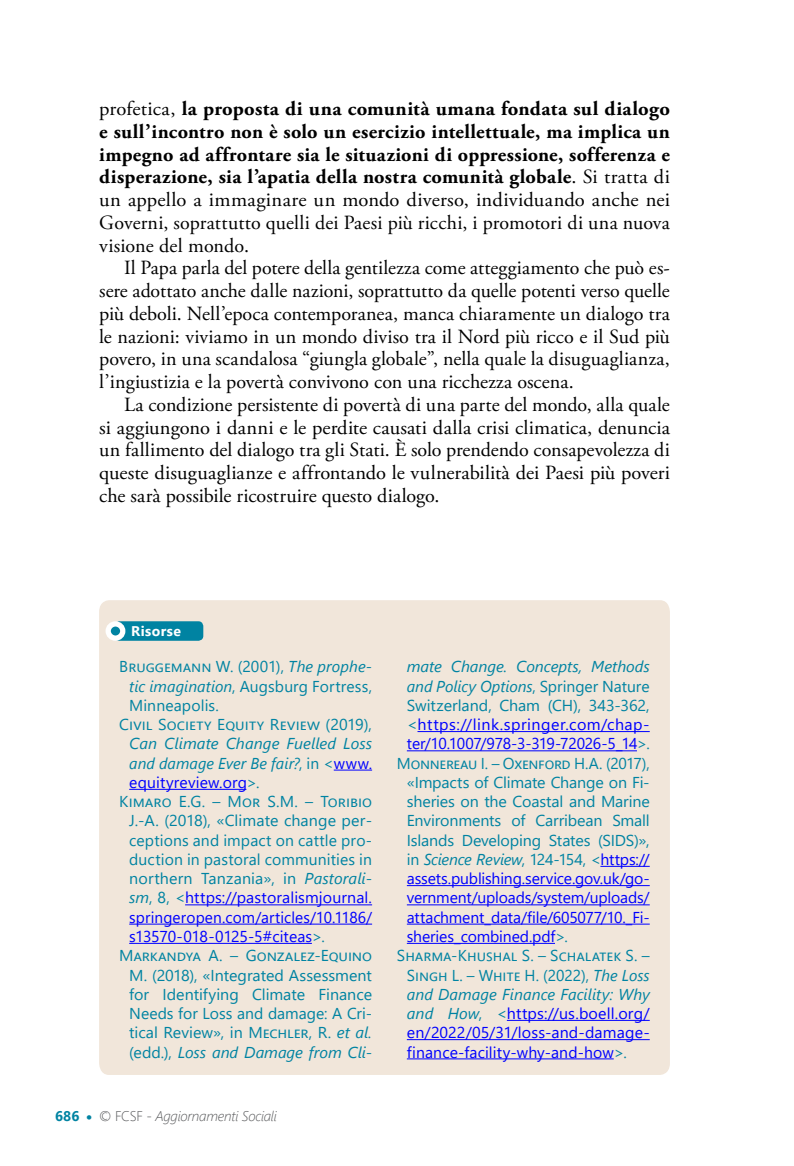
<style>
.page{position:relative;width:794px;height:1166px;background:#fff}
.page>*{position:absolute;margin:0;border:0;box-sizing:border-box;transform-origin:0 0}
.t1{font:20.12px/22.8px "Adobe Garamond Pro";letter-spacing:.005em;color:#000;text-align:justify}
.t2{font:700 20.12px/22.8px "Adobe Garamond Pro";letter-spacing:.015em;color:#000;text-align:justify}
.t3{font:15.75px "Segoe UI";color:#0083a2}
.t4{font:15.75px "Segoe UI";letter-spacing:.005em;color:#00f}
.t5{font:italic 15.75px "Segoe UI";color:#0083a2}
.t6{font:15.75px "Segoe UI";letter-spacing:-.02em;color:#00f}
.t7{font:15.75px "Segoe UI";letter-spacing:-.015em;color:#00f}
.t8{font:15.75px "Segoe UI";letter-spacing:.03em;color:#00f}
.t9{font:15.75px "Segoe UI";letter-spacing:-.025em;color:#0083a2}
.t10{font:italic 300 14px "Segoe UI";letter-spacing:-.015em;color:#58595b}
.t11{font:700 14px "Segoe UI";letter-spacing:.03em;color:#fff}
.s1{font-weight:400}
.s2{font-style:italic}
.s3{font-style:normal}
.s4{font-style:normal;color:#00f}
.s5{color:#0083a2}
.s6{font-style:italic;color:#0083a2}
.s7{font-weight:700;font-style:normal;color:#0083a2}
.s8{font-style:normal;font-size:18.9px;color:#0083a2}
</style>
<div class="page">
<div style="left:99px;top:600px;width:571px;height:475px;background:#f1e6da"></div>
<hr style="left:334px;top:769px;width:38px;height:1px;background:#00f">
<hr style="left:129px;top:789px;width:117px;height:1px;background:#00f">
<hr style="left:185px;top:904px;width:187px;height:1px;background:#00f">
<hr style="left:129px;top:923px;width:243px;height:1px;background:#00f">
<hr style="left:129px;top:943px;width:183px;height:1px;background:#00f">
<hr style="left:417px;top:731px;width:233px;height:1px;background:#00f">
<hr style="left:407px;top:750px;width:230px;height:1px;background:#00f">
<hr style="left:600px;top:866px;width:50px;height:1px;background:#00f">
<hr style="left:407px;top:885px;width:243px;height:1px;background:#00f">
<hr style="left:407px;top:904px;width:243px;height:1px;background:#00f">
<hr style="left:407px;top:923px;width:243px;height:1px;background:#00f">
<hr style="left:407px;top:943px;width:148px;height:1px;background:#00f">
<hr style="left:507px;top:1020px;width:143px;height:1px;background:#00f">
<hr style="left:407px;top:1039px;width:243px;height:1px;background:#00f">
<hr style="left:407px;top:1058px;width:207px;height:1px;background:#00f">
<div style="left:114px;top:621px;width:89px;height:20px;background:#0083a2;border-radius:5px"></div>
<div style="left:108px;top:624px;width:15px;height:14px;background:#0083a2;border-radius:50%"></div>
<div style="left:106px;top:621px;width:19px;height:20px;border:5px solid #fff;border-radius:50%"></div>
<p class="t2" style="left:99px;top:98px;width:572px"><span class="s1">profetica,</span> la proposta di una comunità umana fondata sul dialogo e sull’incontro non è solo un esercizio intellettuale, ma implica un impegno ad affrontare sia le situazioni di oppressione, sofferenza e disperazione, sia l’apatia della nostra comunità globale<span class="s1">. Si tratta di un appello a immaginare un mondo diverso, individuando anche nei Governi, soprattutto quelli dei Paesi più ricchi, i promotori di una nuova visione del mondo.</span></p>
<p class="t1" style="left:99px;top:257px;width:572px;text-indent:25px">Il Papa parla del potere della gentilezza come atteggiamento che può es&shy;sere adottato anche dalle nazioni, soprattutto da quelle potenti verso quelle più deboli. Nell’epoca contemporanea, manca chiaramente un dialogo tra le nazioni: viviamo in un mondo diviso tra il Nord più ricco e il Sud più povero, in una scandalosa “giungla globale”, nella quale la disuguaglianza, l’ingiustizia e la povertà convivono con una ricchezza oscena.</p>
<p class="t1" style="left:99px;top:394px;width:572px;text-indent:25px">La condizione persistente di povertà di una parte del mondo, alla quale si aggiungono i danni e le perdite causati dalla crisi climatica, denuncia un fallimento del dialogo tra gli Stati. È solo prendendo consapevolezza di queste disuguaglianze e affrontando le vulnerabilità dei Paesi più poveri che sarà possibile ricostruire questo dialogo.</p>
<p class="t11" style="left:131px;top:620px;width:51px">Risorse</p>
<p class="t3" style="left:119px;top:654px;width:254px">Bruggemann W. (2001), <span class="s2">The prophe-</span></p>
<p class="t3" style="left:129px;top:673px;width:244px"><span class="s2">tic imagination</span>, Augsburg Fortress,</p>
<p class="t3" style="left:129px;top:693px;width:91px">Minneapolis.</p>
<p class="t3" style="left:119px;top:712px;width:254px">Civil Society Equity Review (2019),</p>
<p class="t5" style="left:129px;top:731px;width:244px">Can Climate Change Fuelled Loss</p>
<p class="t5" style="left:129px;top:750px;width:244px">and damage Ever Be fair?<span class="s3">, in &lt;</span><span class="s4">www.</span></p>
<p class="t4" style="left:129px;top:770px;width:132px">equityreview.org<span class="s5">&gt;.</span></p>
<p class="t3" style="left:119px;top:789px;width:254px">Kimaro E.G. – Mor S.M. – Toribio</p>
<p class="t3" style="left:129px;top:808px;width:244px">J.-A. (2018), «Climate change per-</p>
<p class="t3" style="left:129px;top:827px;width:244px">ceptions and impact on cattle pro-</p>
<p class="t3" style="left:129px;top:847px;width:244px">duction in pastoral communities in</p>
<p class="t3" style="left:129px;top:866px;width:244px">northern Tanzania», in <span class="s2">Pastorali-</span></p>
<p class="t4" style="left:129px;top:885px;width:244px"><span class="s6">sm</span><span class="s5">, 8, &lt;</span>https://pastoralismjournal.</p>
<p class="t4" style="left:129px;top:904px;width:244px">springeropen.com/articles/10.1186/</p>
<p class="t6" style="left:129px;top:924px;width:197px">s13570-018-0125-5#citeas<span class="s5">&gt;.</span></p>
<p class="t3" style="left:119px;top:943px;width:254px">Markandya A. – Gonzalez-Equino</p>
<p class="t3" style="left:129px;top:962px;width:244px">M. (2018), «Integrated Assessment</p>
<p class="t3" style="left:129px;top:981px;width:244px">for Identifying Climate Finance</p>
<p class="t3" style="left:129px;top:1001px;width:244px">Needs for Loss and damage: A Cri-</p>
<p class="t3" style="left:129px;top:1020px;width:244px">tical Review», in Mechler, R. <span class="s2">et al.</span></p>
<p class="t5" style="left:129px;top:1039px;width:244px"><span class="s3">(edd.),</span> Loss and Damage from Cli-</p>
<p class="t10" style="left:55px;top:1105px;width:223px"><span class="s7">686</span> <span class="s8">•</span> <span class="s3">© FCSF -</span> Aggiornamenti Sociali</p>
<p class="t5" style="left:407px;top:654px;width:244px">mate Change. Concepts, Methods</p>
<p class="t5" style="left:407px;top:673px;width:244px">and Policy Options<span class="s3">, Springer Nature</span></p>
<p class="t3" style="left:407px;top:693px;width:244px">Switzerland, Cham (CH), 343-362,</p>
<p class="t8" style="left:407px;top:712px;width:244px"><span class="s5">&lt;</span>https://link.springer.com/chap-</p>
<p class="t6" style="left:407px;top:731px;width:244px">ter/10.1007/978-3-319-72026-5_14<span class="s5">&gt;.</span></p>
<p class="t9" style="left:397px;top:750px;width:254px">Monnereau I. – Oxenford H.A. (2017),</p>
<p class="t3" style="left:407px;top:770px;width:244px">«Impacts of Climate Change on Fi-</p>
<p class="t3" style="left:407px;top:789px;width:244px">sheries on the Coastal and Marine</p>
<p class="t3" style="left:407px;top:808px;width:244px">Environments of Carribean Small</p>
<p class="t3" style="left:407px;top:827px;width:244px">Islands Developing States (SIDS)»,</p>
<p class="t5" style="left:407px;top:847px;width:244px"><span class="s3">in</span> Science Review<span class="s3">, 124-154, &lt;</span><span class="s4">https://</span></p>
<p class="t4" style="left:407px;top:866px;width:244px">assets.publishing.service.gov.uk/go-</p>
<p class="t4" style="left:407px;top:885px;width:244px">vernment/uploads/system/uploads/</p>
<p class="t7" style="left:407px;top:904px;width:244px">attachment_data/file/605077/10._Fi-</p>
<p class="t4" style="left:407px;top:924px;width:162px">sheries_combined.pdf<span class="s5">&gt;.</span></p>
<p class="t3" style="left:397px;top:943px;width:254px">Sharma-Khushal S. – Schalatek S. –</p>
<p class="t3" style="left:407px;top:962px;width:244px">Singh L. – White H. (2022), <span class="s2">The Loss</span></p>
<p class="t5" style="left:407px;top:981px;width:244px">and Damage Finance Facility: Why</p>
<p class="t4" style="left:407px;top:1001px;width:244px"><span class="s6">and How</span><span class="s5">, &lt;</span>https://us.boell.org/</p>
<p class="t4" style="left:407px;top:1020px;width:244px">en/2022/05/31/loss-and-damage-</p>
<p class="t4" style="left:407px;top:1039px;width:221px">finance-facility-why-and-how<span class="s5">&gt;.</span></p>
</div>
